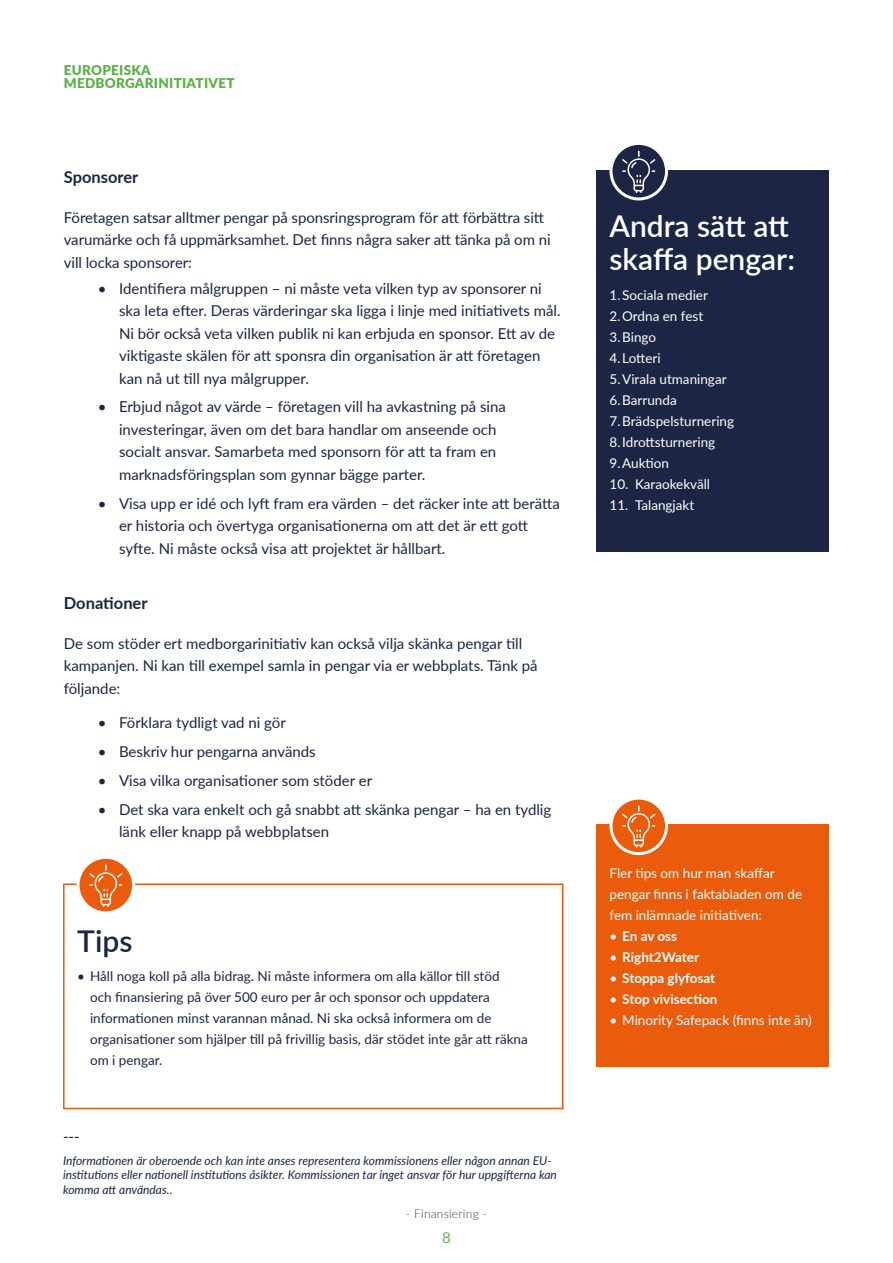
<style>
.page{position:relative;width:893px;height:1263px;background:#fff}
.page>*{position:absolute;margin:0;border:0;box-sizing:border-box;transform-origin:0 0}
.t1{font:600 30px/33px "Lato";color:#fff}
.t2{font:600 30px "Lato";color:#1c2543}
.t3{font:700 16.5px "Lato";color:#1c2543}
.t4{font:15px/22.5px "Lato";color:#1c2543}
.t5{font:15px "Lato";color:#5cb246}
.t6{font:13.5px/21px "Lato";color:#fff}
.t7{font:13.5px/21px "Lato";color:#1c2543}
.t8{font:700 13.5px "Lato";color:#fff}
.t9{font:900 13.5px/13.5px "Lato";letter-spacing:.02em;color:#5cb246}
.t10{font:italic 12px/14.4px "Lato";color:#1c2543}
.t11{font:300 12px "Lato";letter-spacing:.02em;color:#3c3e5c}
.s1{font-weight:400}
</style>
<div class="page">
<div style="left:597px;top:170px;width:232px;height:382px;background:#1c2543"></div>
<svg style="left:611px;top:143px;width:55px;height:56px"></svg>
<div style="left:609px;top:142px;width:59px;height:58px;border:3px solid #fff;border-radius:50%"></div>
<svg style="left:622px;top:151px;width:33px;height:42px"></svg>
<div style="left:63px;top:883px;width:500px;height:226px;border:2px solid #ea5b0b"></div>
<svg style="left:78px;top:857px;width:56px;height:56px"></svg>
<div style="left:77px;top:856px;width:58px;height:58px;border:3px solid #fff;border-radius:50%"></div>
<svg style="left:89px;top:864px;width:33px;height:43px"></svg>
<div style="left:597px;top:824px;width:232px;height:243px;background:#ea5b0b"></div>
<svg style="left:611px;top:798px;width:55px;height:56px"></svg>
<div style="left:609px;top:796px;width:59px;height:59px;border:3px solid #fff;border-radius:50%"></div>
<svg style="left:622px;top:805px;width:33px;height:43px"></svg>
<p class="t9" style="left:64px;top:62px;width:172px">EUROPEISKA<br>MEDBORGARINITIATIVET</p>
<p class="t3" style="left:64px;top:165px;width:76px">Sponsorer</p>
<p class="t4" style="left:64px;top:206px;width:488px">Företagen satsar alltmer pengar på sponsringsprogram för att förbättra sitt varumärke och få uppmärksamhet. Det finns några saker att tänka på om ni vill locka sponsorer:</p>
<p class="t4" style="left:119px;top:276px;width:443px;text-indent:-21px">• Identifiera målgruppen – ni måste veta vilken typ av sponsorer ni ska leta efter. Deras värderingar ska ligga i linje med initiativets mål.<br>Ni bör också veta vilken publik ni kan erbjuda en sponsor. Ett av de viktigaste skälen för att sponsra din organisation är att företagen kan nå ut till nya målgrupper.</p>
<p class="t4" style="left:119px;top:395px;width:388px;text-indent:-21px">• Erbjud något av värde – företagen vill ha avkastning på sina investeringar, även om det bara handlar om anseende och socialt ansvar. Samarbeta med sponsorn för att ta fram en marknadsföringsplan som gynnar bägge parter.</p>
<p class="t4" style="left:119px;top:491px;width:442px;text-indent:-21px">• Visa upp er idé och lyft fram era värden – det räcker inte att berätta er historia och övertyga organisationerna om att det är ett gott syfte. Ni måste också visa att projektet är hållbart.</p>
<p class="t3" style="left:64px;top:591px;width:85px">Donationer</p>
<p class="t4" style="left:64px;top:631px;width:475px">De som stöder ert medborgarinitiativ kan också vilja skänka pengar till kampanjen. Ni kan till exempel samla in pengar via er webbplats. Tänk på följande:</p>
<p class="t4" style="left:98px;top:711px;width:190px">• Förklara tydligt vad ni gör</p>
<p class="t4" style="left:98px;top:740px;width:219px">• Beskriv hur pengarna används</p>
<p class="t4" style="left:98px;top:768px;width:276px">• Visa vilka organisationer som stöder er</p>
<p class="t4" style="left:119px;top:797px;width:434px;text-indent:-21px">• Det ska vara enkelt och gå snabbt att skänka pengar – ha en tydlig länk eller knapp på webbplatsen</p>
<h1 class="t2" style="left:77px;top:919px;width:57px">Tips</h1>
<p class="t7" style="left:90px;top:965px;width:439px;text-indent:-13px">• Håll noga koll på alla bidrag. Ni måste informera om alla källor till stöd<br>och finansiering på över 500 euro per år och sponsor och uppdatera informationen minst varannan månad. Ni ska också informera om de organisationer som hjälper till på frivillig basis, där stödet inte går att räkna om i pengar.</p>
<p class="t4" style="left:63px;top:1125px;width:18px">---</p>
<p class="t10" style="left:63px;top:1153px;width:495px">Informationen är oberoende och kan inte anses representera kommissionens eller någon annan EU&shy;institutions eller nationell institutions åsikter. Kommissionen tar inget ansvar för hur uppgifterna kan komma att användas..</p>
<p class="t11" style="left:406px;top:1206px;width:83px">- Finansiering -</p>
<p class="t5" style="left:442px;top:1227px;width:10px">8</p>
<h1 class="t1" style="left:609px;top:208px;width:187px">Andra sätt att skaffa pengar:</h1>
<p class="t6" style="left:609px;top:284px;width:100px">1.Sociala medier<br>2.Ordna en fest<br>3.Bingo</p>
<p class="t6" style="left:609px;top:347px;width:126px">4. Lotteri<br>5.Virala utmaningar<br>6.Barrunda<br>7.Brädspelsturnering<br>8.Idrottsturnering<br>9.Auktion</p>
<p class="t6" style="left:609px;top:473px;width:102px">10. Karaokekväll</p>
<p class="t6" style="left:609px;top:494px;width:86px">11. Talangjakt</p>
<p class="t6" style="left:609px;top:862px;width:194px">Fler tips om hur man skaffar pengar finns i faktabladen om de fem inlämnade initiativen:</p>
<p class="t8" style="left:609px;top:926px;width:69px"><span class="s1">•</span> En av oss</p>
<p class="t8" style="left:609px;top:947px;width:91px"><span class="s1">•</span> Right2Water</p>
<p class="t8" style="left:609px;top:968px;width:107px"><span class="s1">•</span> Stoppa glyfosat</p>
<p class="t8" style="left:609px;top:989px;width:110px"><span class="s1">•</span> Stop vivisection</p>
<p class="t6" style="left:609px;top:1009px;width:204px">• Minority Safepack (finns inte än)</p>
</div>
